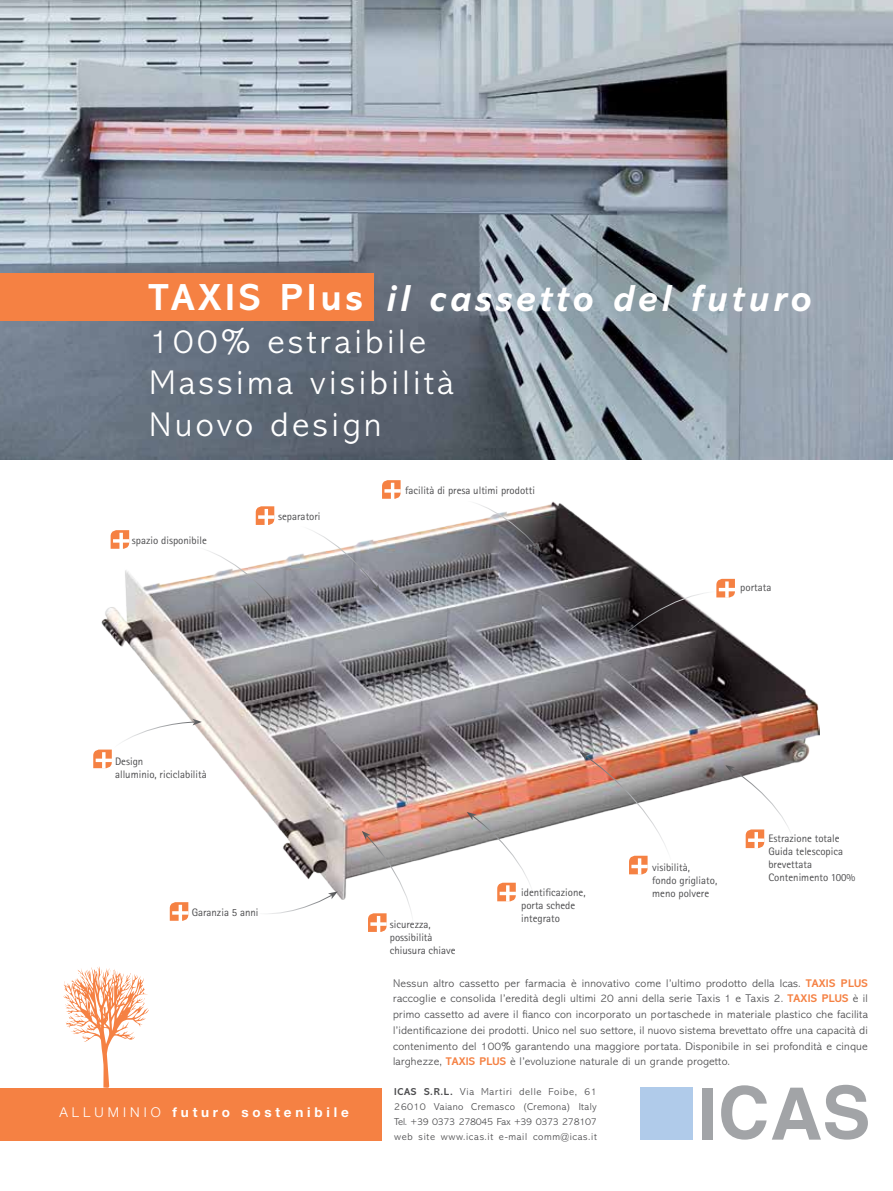
<style>
.page{position:relative;width:893px;height:1191px;background:#fff}
.page>*{position:absolute;margin:0;border:0;box-sizing:border-box;transform-origin:0 0}
.t1{font:italic 700 37.95px "Abadi";letter-spacing:.1em;color:#fff}
.t2{font:700 37.95px "Abadi";letter-spacing:.1em;color:#fff}
.t3{font:300 34.5px/41.4px "Abadi";letter-spacing:.1em;color:#fff}
.t4{font:700 13.5px "Helvetica Neue";letter-spacing:.28em;color:#fff}
.t5{font:300 11.25px/15.8px "Abadi";letter-spacing:.02em;color:#4d4d4f;text-align:justify}
.t6{font:10.8px/13px "Rotis Sans Serif";color:#4d4d4f}
.t7{font:300 10.2px/14.7px "Abadi";letter-spacing:.055em;color:#4d4d4f;text-align:justify}
.s1{font-weight:300}
.s2{font-weight:700;color:#f58143}
.s3{font-weight:700}
</style>
<div class="page">
<img style="left:102px;top:501px;width:717px;height:398px">
<img style="left:0;top:0;width:893px;height:459px">
<div style="left:0;top:273px;width:373px;height:48px;background:#f58143"></div>
<div style="left:702px;top:1087px;width:11px;height:52px;background:#a2a4a7"></div>
<svg style="left:721px;top:1084px;width:147px;height:55px"></svg>
<div style="left:640px;top:1087px;width:53px;height:53px;background:#b0cbea"></div>
<div style="left:0;top:1087px;width:382px;height:53px;background:#f58143"></div>
<svg style="left:63px;top:966px;width:86px;height:121px"></svg>
<svg style="left:195px;top:546px;width:86px;height:63px"></svg>
<svg style="left:466px;top:501px;width:75px;height:51px"></svg>
<svg style="left:299px;top:524px;width:81px;height:69px"></svg>
<svg style="left:111px;top:530px;width:18px;height:19px"></svg>
<svg style="left:256px;top:506px;width:18px;height:19px"></svg>
<svg style="left:382px;top:480px;width:19px;height:19px"></svg>
<svg style="left:622px;top:579px;width:113px;height:57px"></svg>
<svg style="left:93px;top:718px;width:109px;height:50px"></svg>
<svg style="left:725px;top:765px;width:69px;height:83px"></svg>
<img style="left:580px;top:752px;width:92px;height:122px">
<svg style="left:467px;top:812px;width:67px;height:89px"></svg>
<svg style="left:362px;top:831px;width:52px;height:101px"></svg>
<svg style="left:170px;top:902px;width:18px;height:19px"></svg>
<svg style="left:258px;top:891px;width:80px;height:23px"></svg>
<h1 class="t2" style="left:149px;top:275px;width:216px">TAXIS Plus</h1>
<h1 class="t1" style="left:386px;top:277px;width:426px">il cassetto del futuro</h1>
<h2 class="t3" style="left:149px;top:321px;width:306px">100% estraibile<br>Massima visibilità<br>Nuovo design</h2>
<p class="t6" style="left:132px;top:533px;width:76px">spazio disponibile</p>
<p class="t6" style="left:278px;top:510px;width:44px">separatori</p>
<p class="t6" style="left:405px;top:484px;width:132px">facilità di presa ultimi prodotti</p>
<p class="t6" style="left:740px;top:581px;width:33px">portata</p>
<p class="t6" style="left:115px;top:755px;width:93px">Design<br>alluminio, riciclabilità</p>
<p class="t6" style="left:192px;top:905px;width:68px">Garanzia 5 anni</p>
<p class="t4" style="left:59px;top:1103px;width:291px"><span class="s1">ALLUMINIO</span> futuro sostenibile</p>
<p class="t6" style="left:390px;top:917px;width:67px">sicurezza, possibilità chiusura chiave</p>
<p class="t6" style="left:521px;top:886px;width:66px">identificazione, porta schede integrato</p>
<p class="t6" style="left:652px;top:860px;width:67px">visibilità,<br>fondo grigliato, meno polvere</p>
<p class="t6" style="left:768px;top:832px;width:88px">Estrazione totale<br>Guida telescopica brevettata<br>Contenimento 100%</p>
<p class="t5" style="left:393px;top:975px;width:476px">Nessun altro cassetto per farmacia è innovativo come l’ultimo prodotto della Icas. <span class="s2">TAXIS PLUS </span>raccoglie e consolida l’eredità degli ultimi 20 anni della serie Taxis 1 e Taxis 2. <span class="s2">TAXIS PLUS</span> è il primo cassetto ad avere il fianco con incorporato un portaschede in materiale plastico che facilita l’identificazione dei prodotti. Unico nel suo settore, il nuovo sistema brevettato offre una capacità di contenimento del 100% garantendo una maggiore portata. Disponibile in sei profondità e cinque larghezze, <span class="s2">TAXIS PLUS</span> è l’evoluzione naturale di un grande progetto.</p>
<p class="t7" style="left:394px;top:1084px;width:204px"><span class="s3">ICAS S.R.L.</span> Via Martiri delle Foibe, 61<br>26010 Vaiano Cremasco (Cremona) Italy Tel. +39 0373 278045 Fax +39 0373 278107 web site www.icas.it e-mail comm@icas.it</p>
</div>
